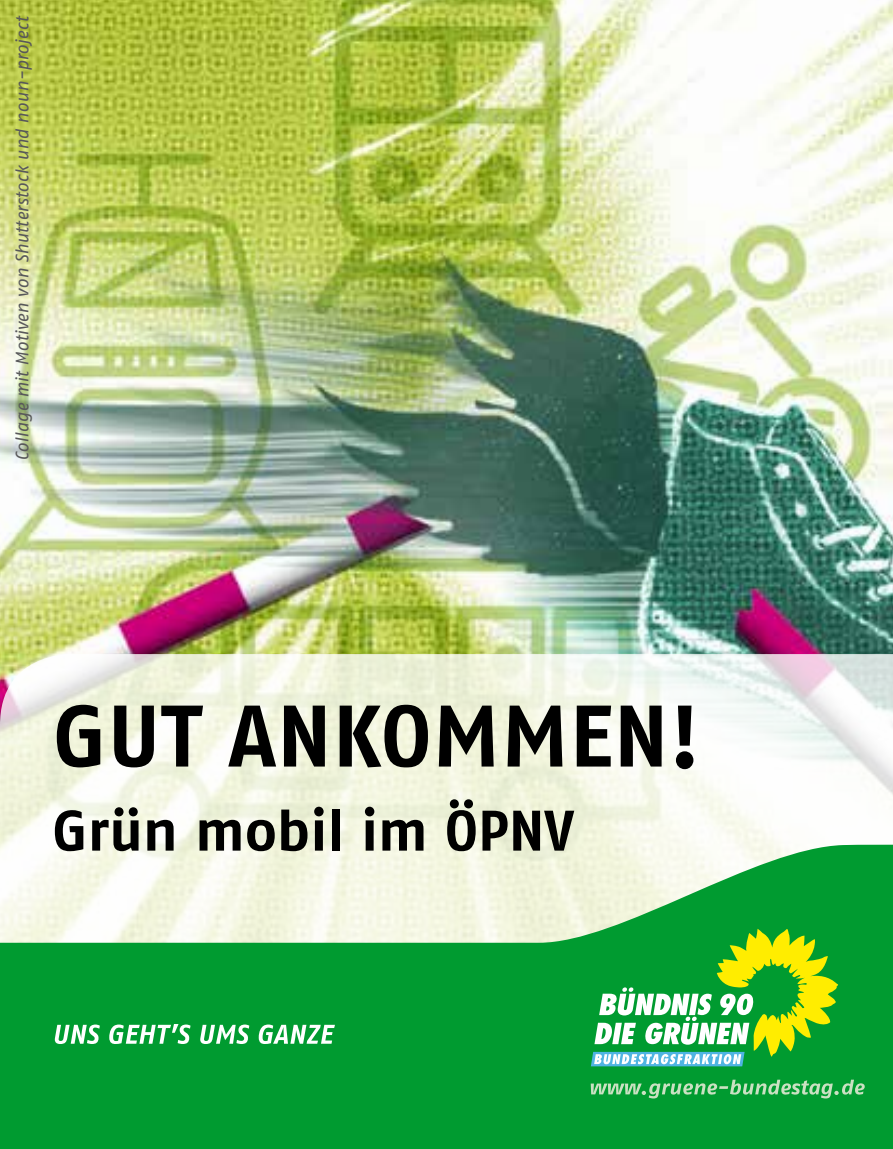
<style>
.page{position:relative;width:893px;height:1149px;background:#fff}
.page>*{position:absolute;margin:0;border:0;box-sizing:border-box;transform-origin:0 0}
.t1{font:700 87px "Fago OT";letter-spacing:.01em;color:#000}
.t2{font:700 57px "Fago OT";color:#000}
.t3{font:italic 18px "Fago OT";color:#58585a}
</style>
<div class="page">
<img style="left:0;top:0;width:893px;height:652px">
<svg style="left:0;top:652px;width:893px;height:192px"></svg>
<svg style="left:0;top:844px;width:893px;height:304px;fill:#009b30"></svg>
<svg style="left:591px;top:1079px;width:274px;height:19px"></svg>
<svg style="left:591px;top:928px;width:247px;height:137px"></svg>
<svg style="left:55px;top:1024px;width:45px;height:19px"></svg>
<svg style="left:109px;top:1023px;width:82px;height:20px"></svg>
<svg style="left:200px;top:1024px;width:49px;height:19px"></svg>
<svg style="left:259px;top:1024px;width:76px;height:19px"></svg>
<p class="t3" style="left:11px;top:461px;width:446px;rotate:-90deg">Collage mit Motiven von Shutterstock und noun-project</p>
<h1 class="t1" style="left:52px;top:683px;width:649px">GUT ANKOMMEN!</h1>
<h2 class="t2" style="left:52px;top:796px;width:523px">Grün mobil im ÖPNV</h2>
</div>
